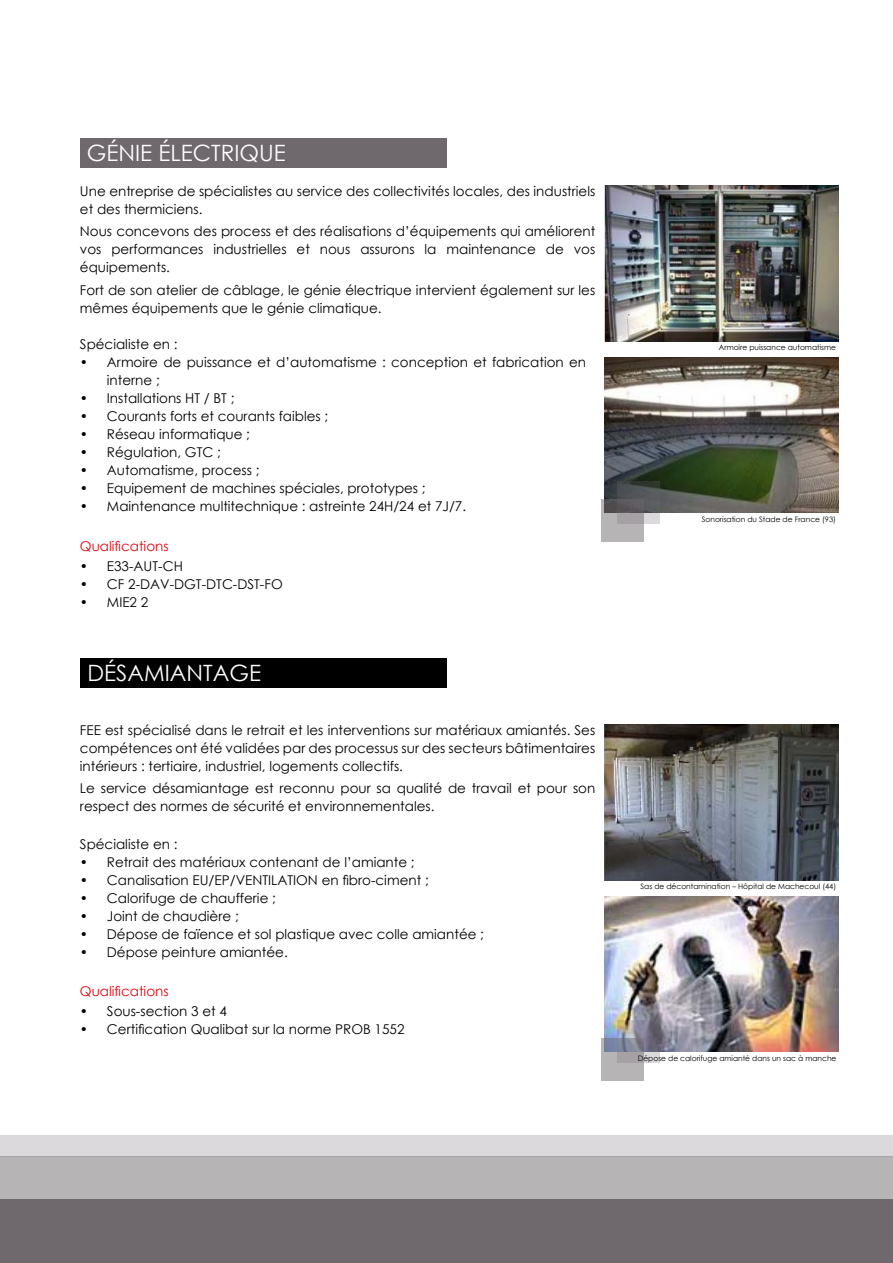
<style>
.page{position:relative;width:893px;height:1263px;background:#fff}
.page>*{position:absolute;margin:0;border:0;box-sizing:border-box;transform-origin:0 0}
.t1{font:22.5px "Century Gothic";color:#fff}
.t2{font:13.5px/18px "Century Gothic";color:#000}
.t3{font:13.5px "Century Gothic";color:#df0611}
.t4{font:7.5px "Century Gothic";color:#000}
</style>
<div class="page">
<div style="left:0;top:1199px;width:893px;height:64px;background:#6f696e"></div>
<div style="left:0;top:1157px;width:893px;height:42px;background:#b7b4b6"></div>
<div style="left:0;top:1135px;width:893px;height:22px;background:#dbd9db"></div>
<div style="left:80px;top:658px;width:366px;height:30px;background:#000"></div>
<div style="left:80px;top:138px;width:366px;height:30px;background:#6f696e"></div>
<img style="left:605px;top:896px;width:234px;height:155px">
<img style="left:605px;top:725px;width:234px;height:155px">
<svg style="left:601px;top:1038px;width:43px;height:42px"></svg>
<svg style="left:617px;top:1020px;width:43px;height:43px;background:#918f97"></svg>
<img style="left:605px;top:357px;width:234px;height:156px">
<img style="left:605px;top:186px;width:234px;height:155px">
<svg style="left:601px;top:499px;width:43px;height:42px"></svg>
<svg style="left:617px;top:482px;width:43px;height:42px;background:#6c6d6f"></svg>
<h1 class="t1" style="left:87px;top:138px;width:108px">gén ie électr</h1>
<h1 class="t1" style="left:234px;top:138px;width:50px">ique</h1>
<p class="t2" style="left:80px;top:182px;width:517px">U ne entreprise de spécialistes au service des collectivités locales, des industriels et des thermiciens.</p>
<p class="t2" style="left:80px;top:222px;width:517px;text-align:justify">Nous concevons des process et des réalisations d’équipements qui améliorent vos performances industrielles et nous assurons la maintenance de vos équipements.</p>
<p class="t2" style="left:80px;top:280px;width:517px">Fort de son atelier de câblage, le génie électrique intervient également sur les mêmes équipements que le génie climatique.</p>
<p class="t2" style="left:80px;top:335px;width:99px">Spécialiste en :</p>
<p class="t2" style="left:107px;top:353px;width:481px;text-indent:-27px">• Armoire de puissance et d’automatisme : conception et fabrication en interne ;</p>
<p class="t2" style="left:80px;top:389px;width:156px">• Installations HT / BT ;</p>
<p class="t2" style="left:80px;top:407px;width:250px">• Courants forts et courants faibles ;</p>
<p class="t2" style="left:80px;top:425px;width:172px">• Réseau informatique ;</p>
<p class="t2" style="left:80px;top:443px;width:142px">• Régulation, GTC ;</p>
<p class="t2" style="left:80px;top:461px;width:181px">• Automatisme, process ;</p>
<p class="t2" style="left:80px;top:479px;width:347px">• Equipement de machines spéciales, prototypes ;</p>
<p class="t2" style="left:80px;top:497px;width:388px">• Maintenance multitechnique : astreinte 24H/24 et 7J/7.</p>
<p class="t3" style="left:80px;top:537px;width:90px">Qualifications</p>
<p class="t2" style="left:80px;top:556px;width:104px">• E33-AUT-CH</p>
<p class="t2" style="left:80px;top:574px;width:204px">• CF 2-DAV-DGT-DTC-DST-FO</p>
<p class="t2" style="left:80px;top:592px;width:70px">• MIE2 2</p>
<h1 class="t1" style="left:88px;top:657px;width:99px">désamiantage</h1>
<p class="t2" style="left:80px;top:721px;width:517px;text-align:justify">FEE est spécialisé dans le retrait et les interventions sur matériaux amiantés. Ses compétences ont été validées par des processus sur des secteurs bâtimentaires intérieurs : tertiaire, industriel, logements collectifs.</p>
<p class="t2" style="left:80px;top:779px;width:517px">Le service désamiantage est reconnu pour sa qualité de travail et pour son respect des normes de sécurité et environnementales.</p>
<p class="t2" style="left:80px;top:834px;width:99px">Spécialiste en :</p>
<p class="t2" style="left:80px;top:852px;width:336px">• Retrait des matériaux contenant de l’amiante ;</p>
<p class="t2" style="left:80px;top:870px;width:350px">• Canalisation EU/EP/VENTILATION en fibro-ciment ;</p>
<p class="t2" style="left:80px;top:888px;width:197px">• Calorifuge de chaufferie ;</p>
<p class="t2" style="left:80px;top:906px;width:160px">• Joint de chaudière ;</p>
<p class="t2" style="left:80px;top:924px;width:406px">• Dépose de faïence et sol plastique avec colle amiantée ;</p>
<p class="t2" style="left:80px;top:942px;width:209px">• Dépose peinture amiantée.</p>
<p class="t3" style="left:80px;top:982px;width:90px">Qualifications</p>
<p class="t2" style="left:80px;top:1002px;width:149px">• Sous-section 3 et 4</p>
<p class="t2" style="left:80px;top:1020px;width:326px">• Certification Qualibat sur la norme PROB 1552</p>
<p class="t4" style="left:719px;top:342px;width:119px">Armoire puissance automatisme</p>
<p class="t4" style="left:702px;top:514px;width:136px">Sonorisation du Stade de France (93)</p>
<p class="t4" style="left:641px;top:881px;width:197px">Sas de décontamination – Hôpital de Machecoul (44)</p>
<p class="t4" style="left:638px;top:1053px;width:200px">Dépose de calorifuge amianté dans un sac à manche</p>
</div>
